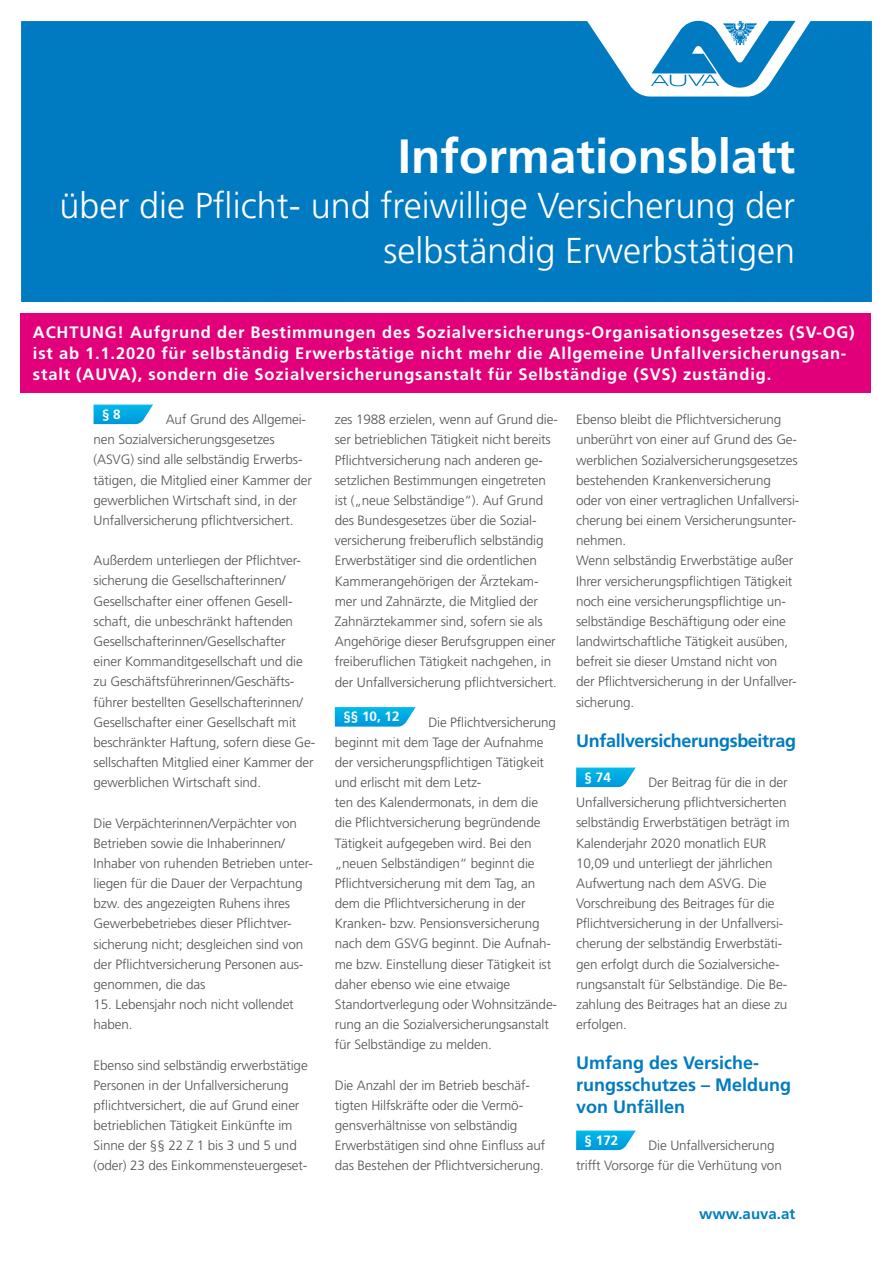
<style>
.page{position:relative;width:893px;height:1263px;background:#fff}
.page>*{position:absolute;margin:0;border:0;box-sizing:border-box;transform-origin:0 0}
.t1{font:700 48px "Frutiger LT Std";color:#fff}
.t2{font:300 36px/45px "Frutiger LT Std";color:#fff;text-align:right}
.t3{font:700 18px/21.6px "Frutiger LT Std";color:#007bc2}
.t4{font:700 18px "Frutiger LT Std";letter-spacing:-.02em;color:#007bc2}
.t5{font:700 16.5px/21px "Frutiger LT Std";letter-spacing:.05em;color:#fff}
.t6{font:700 15px "Frutiger LT Std";color:#007bc2}
.t7{font:300 13.5px/20.1px "Frutiger LT Std";letter-spacing:-.01em;color:#535355}
.t8{font:700 13.5px "Frutiger LT Std";color:#fff}
</style>
<div class="page">
<div style="left:21px;top:21px;width:851px;height:281px;background:#007ac1"></div>
<div style="left:20px;top:313px;width:851px;height:79px;background:#e2007a"></div>
<svg style="left:94px;top:405px;width:59px;height:19px"></svg>
<svg style="left:335px;top:707px;width:81px;height:20px;background:#1bb2e5"></svg>
<svg style="left:576px;top:767px;width:60px;height:20px"></svg>
<svg style="left:576px;top:1130px;width:60px;height:20px"></svg>
<svg style="left:587px;top:21px;width:224px;height:76px"></svg>
<h1 class="t1" style="left:398px;top:128px;width:399px">Informationsblatt</h1>
<h1 class="t2" style="left:59px;top:183px;width:737px">über die Pflicht- und freiwillige Versicherung der selbständig Erwerbstätigen</h1>
<p class="t5" style="left:33px;top:321px;width:823px">ACHTUNG! Aufgrund der Bestimmungen des Sozialversicherungs-Organisationsgesetzes (SV-OG) ist ab 1.1.2020 für selbständig Erwerbstätige nicht mehr die Allgemeine Unfallversicherungsan&shy;stalt (AUVA), sondern die Sozialversicherungsanstalt für Selbständige (SVS) zuständig.</p>
<p class="t8" style="left:102px;top:406px;width:20px">§ 8</p>
<p class="t7" style="left:94px;top:410px;width:220px;text-indent:72px">Auf Grund des Allgemei&shy;nen Sozialversicherungsgesetzes (ASVG) sind alle selbständig Erwerbs&shy;tätigen, die Mitglied einer Kammer der gewerblichen Wirtschaft sind, in der Unfallversicherung pflichtversichert.</p>
<p class="t7" style="left:94px;top:551px;width:223px">Außerdem unterliegen der Pflichtver&shy;sicherung die Gesellschafterinnen/ Gesellschafter einer offenen Gesell&shy;schaft, die unbeschränkt haftenden Gesellschafterinnen/Gesellschafter einer Kommanditgesellschaft und die zu Geschäftsführerinnen/Geschäfts&shy;führer bestellten Gesellschafterinnen/ Gesellschafter einer Gesellschaft mit beschränkter Haftung, sofern diese Ge&shy;sellschaften Mitglied einer Kammer der gewerblichen Wirtschaft sind.</p>
<p class="t7" style="left:94px;top:813px;width:221px">Die Verpächterinnen/Verpächter von Betrieben sowie die Inhaberinnen/ Inhaber von ruhenden Betrieben unter&shy;liegen für die Dauer der Verpachtung bzw. des angezeigten Ruhens ihres Gewerbebetriebes dieser Pflichtver&shy;sicherung nicht; desgleichen sind von der Pflichtversicherung Personen aus&shy;genommen, die das</p>
<p class="t7" style="left:94px;top:994px;width:202px">15. Lebensjahr noch nicht vollendet haben.</p>
<p class="t7" style="left:94px;top:1055px;width:216px">Ebenso sind selbständig erwerbstätige Personen in der Unfallversicherung pflichtversichert, die auf Grund einer betrieblichen Tätigkeit Einkünfte im Sinne der §§ 22 Z 1 bis 3 und 5 und (oder) 23 des Einkommensteuergeset-</p>
<p class="t7" style="left:576px;top:410px;width:225px">Ebenso bleibt die Pflichtversicherung unberührt von einer auf Grund des Ge&shy;werblichen Sozialversicherungsgesetzes bestehenden Krankenversicherung oder von einer vertraglichen Unfallversi&shy;cherung bei einem Versicherungsunter&shy;nehmen.</p>
<p class="t7" style="left:576px;top:551px;width:222px">Wenn selbständig Erwerbstätige außer Ihrer versicherungspflichtigen Tätigkeit noch eine versicherungspflichtige un&shy;selbständige Beschäftigung oder eine landwirtschaftliche Tätigkeit ausüben, befreit sie dieser Umstand nicht von der Pflichtversicherung in der Unfallver&shy;sicherung.</p>
<h2 class="t4" style="left:576px;top:730px;width:222px">Unfallversicherungsbeitrag</h2>
<p class="t8" style="left:585px;top:769px;width:28px">§ 74</p>
<p class="t7" style="left:335px;top:410px;width:225px">zes 1988 erzielen, wenn auf Grund die&shy;ser betrieblichen Tätigkeit nicht bereits Pflichtversicherung nach anderen ge&shy;setzlichen Bestimmungen eingetreten ist („neue Selbständige“). Auf Grund des Bundesgesetzes über die Sozial&shy;versicherung freiberuflich selbständig Erwerbstätiger sind die ordentlichen Kammerangehörigen der Ärztekam&shy;mer und Zahnärzte, die Mitglied der Zahnärztekammer sind, sofern sie als Angehörige dieser Berufsgruppen einer freiberuflichen Tätigkeit nachgehen, in der Unfallversicherung pflichtversichert.</p>
<p class="t8" style="left:343px;top:709px;width:58px">§§ 10, 12</p>
<p class="t7" style="left:335px;top:712px;width:224px;text-indent:93px">Die Pflichtversicherung beginnt mit dem Tage der Aufnahme der versicherungspflichtigen Tätigkeit und erlischt mit dem Letz-<br>ten des Kalendermonats, in dem die die Pflichtversicherung begründende Tätigkeit aufgegeben wird. Bei den „neuen Selbständigen“ beginnt die Pflichtversicherung mit dem Tag, an dem die Pflichtversicherung in der Kranken- bzw. Pensionsversicherung nach dem GSVG beginnt. Die Aufnah&shy;me bzw. Einstellung dieser Tätigkeit ist daher ebenso wie eine etwaige Standortverlegung oder Wohnsitzände&shy;rung an die Sozialversicherungsanstalt für Selbständige zu melden.</p>
<p class="t7" style="left:335px;top:1075px;width:212px">Die Anzahl der im Betrieb beschäf&shy;tigten Hilfskräfte oder die Vermö&shy;gensverhältnisse von selbständig Erwerbstätigen sind ohne Einfluss auf das Bestehen der Pflichtversicherung.</p>
<p class="t7" style="left:576px;top:772px;width:215px;text-indent:72px">Der Beitrag für die in der Unfallversicherung pflichtversicherten selbständig Erwerbstätigen beträgt im Kalenderjahr 2020 monatlich EUR 10,09 und unterliegt der jährlichen Aufwertung nach dem ASVG. Die Vorschreibung des Beitrages für die Pflichtversicherung in der Unfallversi&shy;cherung der selbständig Erwerbstäti&shy;gen erfolgt durch die Sozialversiche&shy;rungsanstalt für Selbständige. Die Be&shy;zahlung des Beitrages hat an diese zu erfolgen.</p>
<h2 class="t3" style="left:576px;top:1052px;width:216px">Umfang des Versiche&shy;rungsschutzes – Meldung von Unfällen</h2>
<p class="t8" style="left:585px;top:1132px;width:35px">§ 172</p>
<p class="t7" style="left:576px;top:1135px;width:207px;text-indent:72px">Die Unfallversicherung trifft Vorsorge für die Verhütung von</p>
<p class="t6" style="left:699px;top:1205px;width:97px">www.auva.at</p>
</div>
